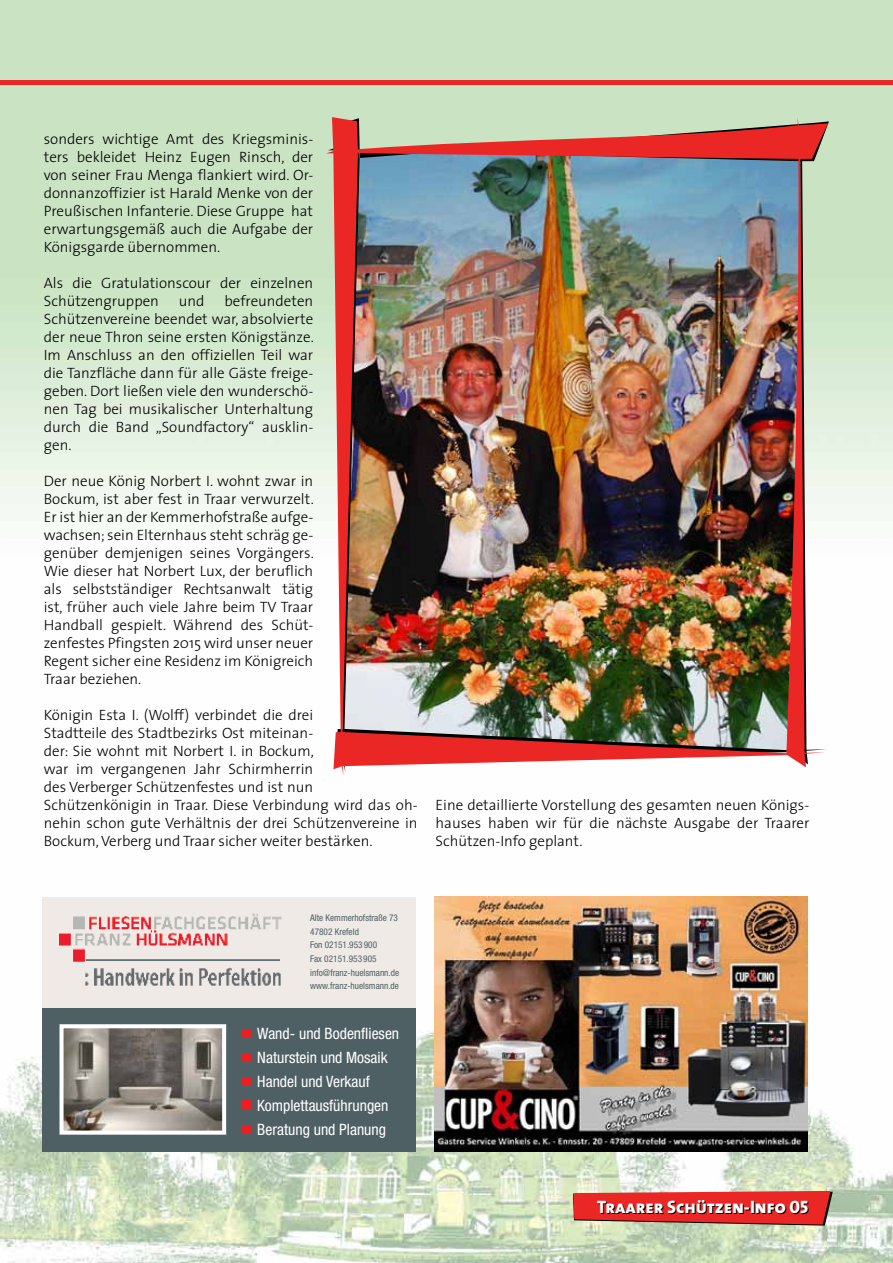
<style>
.page{position:relative;width:893px;height:1263px;background:#fff}
.page>*{position:absolute;margin:0;border:0;box-sizing:border-box;transform-origin:0 0}
.t1{font:18px "The Sans Extra Bold Caps";color:#000}
.t2{font:condensed 15.6px/24px "Helvetica Neue";color:#fff}
.t3{font:300 15px/18px "The Sans";color:#000;text-align:justify}
.t4{font:condensed 9.3px/13.6px "Helvetica Neue";color:#4f6064}
</style>
<div class="page">
<img style="left:0;top:0;width:893px;height:1263px">
<hr style="left:0;top:81px;width:893px;height:4px;background:#eb2725">
<svg style="left:573px;top:1191px;width:260px;height:34px;background:#df3834"></svg>
<img style="left:434px;top:897px;width:374px;height:255px">
<img style="left:326px;top:117px;width:503px;height:659px">
<div style="left:43px;top:1002px;width:373px;height:150px;background:#4f6064"></div>
<div style="left:43px;top:897px;width:373px;height:110px;background:#efeae6"></div>
<svg style="left:59px;top:1024px;width:168px;height:111px;background:#98938c"></svg>
<img style="left:59px;top:913px;width:223px;height:49px">
<img style="left:85px;top:967px;width:196px;height:19px">
<hr style="left:86px;top:959px;width:194px;height:2px;background:#4f6064">
<div style="left:242px;top:1029px;width:8px;height:8px;background:#ed1d24"></div>
<div style="left:242px;top:1053px;width:8px;height:8px;background:#ed1d24"></div>
<div style="left:242px;top:1077px;width:8px;height:8px;background:#ed1d24"></div>
<div style="left:242px;top:1101px;width:8px;height:8px;background:#ed1d24"></div>
<div style="left:242px;top:1125px;width:8px;height:8px;background:#ed1d24"></div>
<p class="t3" style="left:44px;top:129px;width:271px">sonders wichtige Amt des Kriegsminis&shy;ters bekleidet Heinz Eugen Rinsch, der von seiner Frau Menga flankiert wird. Or&shy;donnanzoffizier ist Harald Menke von der Preußischen Infanterie. Diese Gruppe hat erwartungsgemäß auch die Aufgabe der Königsgarde übernommen.</p>
<p class="t3" style="left:44px;top:273px;width:271px">Als die Gratulationscour der einzelnen<br>Schützengruppen</p>
<p class="t3" style="left:44px;top:291px;width:272px;text-indent:181px">befreundeten Schützenvereine beendet war, absolvierte der neue Thron seine ersten Königstänze.<br>Im Anschluss an den offiziellen Teil war die Tanzfläche dann für alle Gäste freige&shy;geben. Dort ließen viele den wunderschö&shy;nen Tag bei musikalischer Unterhaltung durch die Band „Soundfactory“ ausklin&shy;gen.</p>
<p class="t3" style="left:44px;top:471px;width:272px">Der neue König Norbert I. wohnt zwar in Bockum, ist aber fest in Traar verwurzelt.<br>Er ist hier an der Kemmerhofstraße aufge&shy;wachsen; sein Elternhaus steht schräg ge&shy;genüber demjenigen seines Vorgängers.<br>Wie dieser hat Norbert Lux, der beruflich als selbstständiger Rechtsanwalt tätig ist, früher auch viele Jahre beim TV Traar Handball gespielt. Während des Schüt&shy;zenfestes Pfingsten 2015 wird unser neuer Regent sicher eine Residenz im Königreich Traar beziehen.</p>
<p class="t3" style="left:44px;top:705px;width:375px;text-align:left">Königin Esta I. (Wolff) verbindet die drei<br>Stadtteile des Stadtbezirks Ost miteinan-<br>der: Sie wohnt mit Norbert I. in Bockum,<br>war im vergangenen Jahr Schirmherrin<br>des Verberger Schützenfestes und ist nun Schützenkönigin in Traar. Diese Verbindung wird das oh&shy;nehin schon gute Verhältnis der drei Schützenvereine in Bockum, Verberg und Traar sicher weiter bestärken.</p>
<p class="t3" style="left:179px;top:291px;width:27px">und</p>
<p class="t3" style="left:436px;top:795px;width:375px">Eine detaillierte Vorstellung des gesamten neuen Königs&shy;hauses haben wir für die nächste Ausgabe der Traarer Schützen-Info geplant.</p>
<p class="t4" style="left:310px;top:911px;width:90px">Alte Kemmerhofstraße 73<br>47802 Krefeld<br>Fon 02151.953 900<br>Fax 02151.953 905 info@franz-huelsmann.de www.franz-huelsmann.de</p>
<p class="t2" style="left:257px;top:1021px;width:143px">Wand- und Bodenfliesen<br>Naturstein und Mosaik<br>Handel und Verkauf<br>Komplettausführungen<br>Beratung und Planung</p>
<p class="t1" style="left:598px;top:1193px;width:213px">Traarer Schützen-Info 05</p>
</div>
